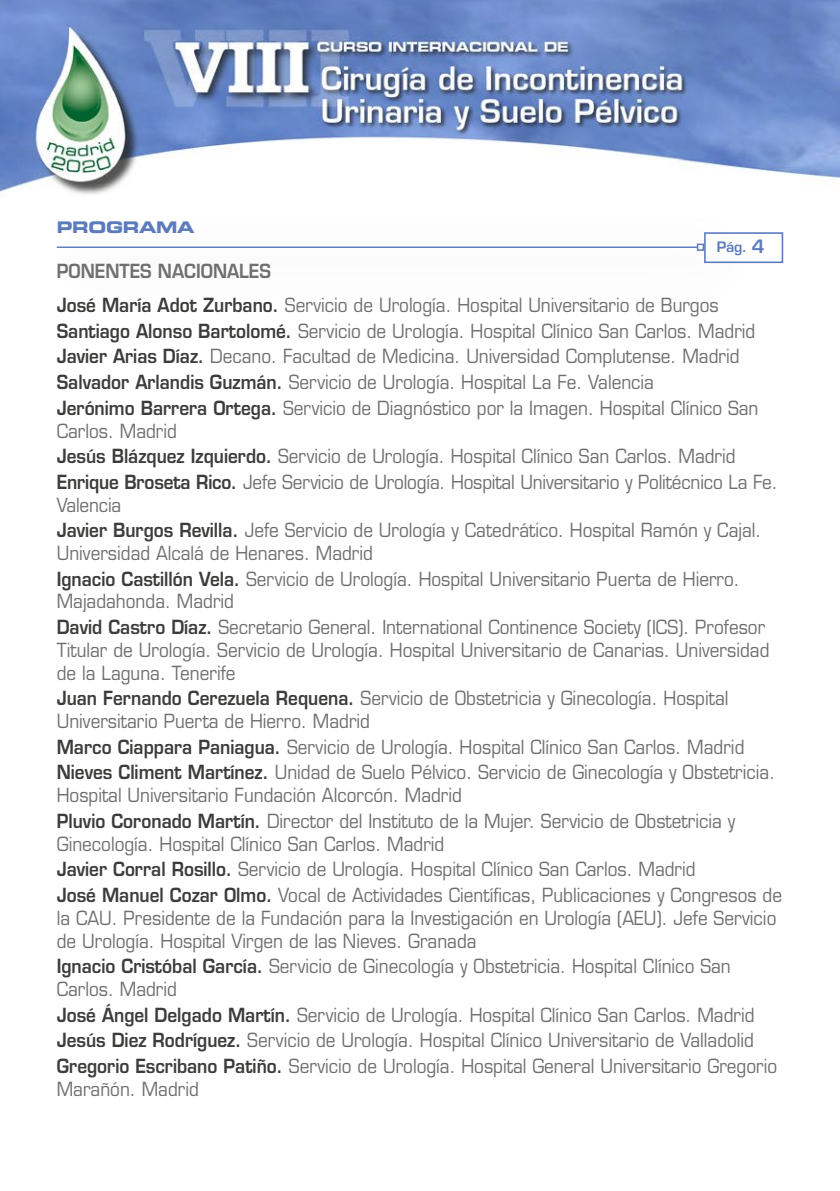
<style>
.page{position:relative;width:840px;height:1191px;background:#fff}
.page>*{position:absolute;margin:0;border:0;box-sizing:border-box;transform-origin:0 0}
.t1{font:19px/25.6px "Eurostile LT Std";color:#706f6f;scale:.9 1}
.t2{font:16px "Eurostile LT Std Bold Ex 2";letter-spacing:-.02em;color:#5d7cbd}
.t3{font:600 14px "Eurostile LT Std";color:#5d7cbd}
.s1{font-size:18px}
.s2{font-weight:600}
.s3{font-weight:600;color:#3c3c3b}
</style>
<div class="page">
<img style="left:0;top:0;width:839px;height:194px">
<hr style="left:57px;top:246px;width:640px;height:2px;background:#5d7cbd">
<div style="left:696px;top:244px;width:7px;height:7px;border:1px solid #5d7cbd"></div>
<div style="left:703px;top:232px;width:79px;height:31px;border:2px solid #5d7cbd"></div>
<p class="t2" style="left:57px;top:216px;width:139px">PROGRAMA</p>
<p class="t3" style="left:716px;top:238px;width:49px">Pág. <span class="s1">4</span></p>
<p class="t1" style="left:57px;top:254px;width:736px;line-height:34.2px"><span class="s2">PONENTES NACIONALES<br></span><span class="s3">José María Adot Zurbano.</span> Servicio de Urología. Hospital Universitario de Burgos</p>
<p class="t1" style="left:57px;top:318px;width:780px"><span class="s3">Santiago Alonso Bartolomé.</span> Servicio de Urología. Hospital Clínico San Carlos. Madrid <span class="s3">Javier Arias Díaz.</span> Decano. Facultad de Medicina. Universidad Complutense. Madrid <span class="s3">Salvador Arlandis Guzmán.</span> Servicio de Urología. Hospital La Fe. Valencia<br><span class="s3">Jerónimo Barrera Ortega.</span> Servicio de Diagnóstico por la Imagen. Hospital Clínico San</p>
<p class="t1" style="left:57px;top:418px;width:802px">Carlos. Madrid<br><span class="s3">Jesús Blázquez Izquierdo.</span> Servicio de Urología. Hospital Clínico San Carlos. Madrid<br><span class="s3">Enrique Broseta Rico.</span> Jefe Servicio de Urología. Hospital Universitario y Politécnico La Fe.</p>
<p class="t1" style="left:57px;top:492px;width:784px">Valencia<br><span class="s3">Javier Burgos Revilla.</span> Jefe Servicio de Urología y Catedrático. Hospital Ramón y Cajal.</p>
<p class="t1" style="left:57px;top:540px;width:760px">Universidad Alcalá de Henares. Madrid<br><span class="s3">Ignacio Castillón Vela.</span> Servicio de Urología. Hospital Universitario Puerta de Hierro.</p>
<p class="t1" style="left:57px;top:589px;width:788px">Majadahonda. Madrid<br><span class="s3">David Castro Díaz.</span> Secretario General. International Continence Society (ICS). Profesor</p>
<p class="t1" style="left:57px;top:638px;width:793px;line-height:22.8px">Titular de Urología. Servicio de Urología. Hospital Universitario de Canarias. Universidad de la Laguna. Tenerife</p>
<p class="t1" style="left:57px;top:687px;width:747px;line-height:22.8px"><span class="s3">Juan Fernando Cerezuela Requena.</span> Servicio de Obstetricia y Ginecología. Hospital<br>Universitario Puerta de Hierro. Madrid</p>
<p class="t1" style="left:57px;top:734px;width:799px"><span class="s3">Marco Ciappara Paniagua.</span> Servicio de Urología. Hospital Clínico San Carlos. Madrid<br><span class="s3">Nieves Climent Martínez.</span> Unidad de Suelo Pélvico. Servicio de Ginecología y Obstetricia.</p>
<p class="t1" style="left:57px;top:782px;width:754px">Hospital Universitario Fundación Alcorcón. Madrid<br><span class="s3">Pluvio Coronado Martín.</span> Director del Instituto de la Mujer. Servicio de Obstetricia y</p>
<p class="t1" style="left:57px;top:831px;width:806px">Ginecología. Hospital Clínico San Carlos. Madrid<br><span class="s3">Javier Corral Rosillo.</span> Servicio de Urología. Hospital Clínico San Carlos. Madrid<br><span class="s3">José Manuel Cozar Olmo.</span> Vocal de Actividades Científicas, Publicaciones y Congresos de</p>
<p class="t1" style="left:57px;top:906px;width:800px;line-height:22.8px">la CAU. Presidente de la Fundación para la Investigación en Urología (AEU). Jefe Servicio de Urología. Hospital Virgen de las Nieves. Granada</p>
<p class="t1" style="left:57px;top:955px;width:750px;line-height:22.8px"><span class="s3">Ignacio Cristóbal García.</span> Servicio de Ginecología y Obstetricia. Hospital Clínico San<br>Carlos. Madrid</p>
<p class="t1" style="left:57px;top:1002px;width:801px"><span class="s3">José Ángel Delgado Martín.</span> Servicio de Urología. Hospital Clínico San Carlos. Madrid<br><span class="s3">Jesús Diez Rodríguez.</span> Servicio de Urología. Hospital Clínico Universitario de Valladolid<br><span class="s3">Gregorio Escribano Patiño.</span> Servicio de Urología. Hospital General Universitario Gregorio</p>
<p class="t1" style="left:57px;top:1076px;width:159px">Marañón. Madrid</p>
</div>
